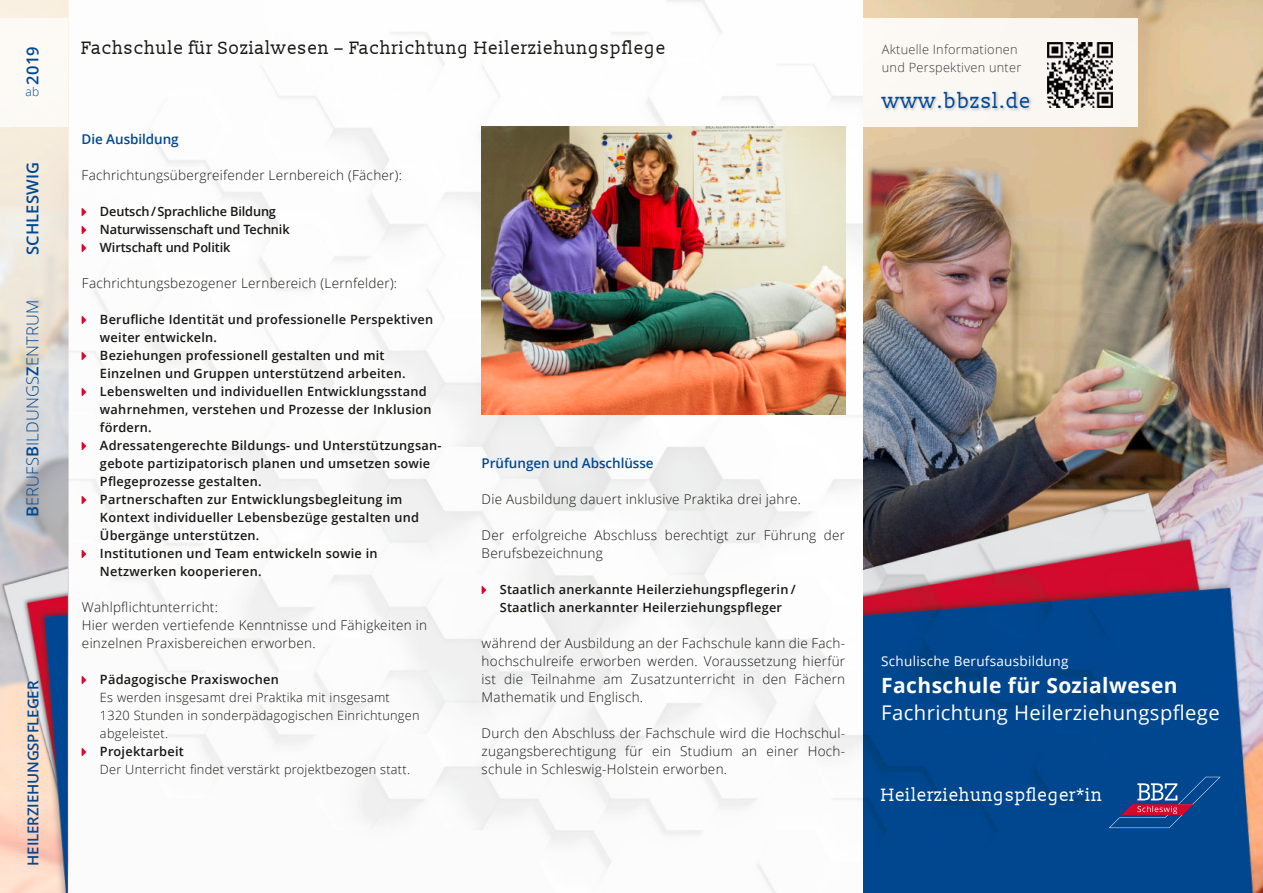
<style>
.page{position:relative;width:1263px;height:893px;background:#fff}
.page>*{position:absolute;margin:0;border:0;box-sizing:border-box;transform-origin:0 0}
.t1{font:700 21px "Open Sans";letter-spacing:.02em;color:#fff}
.t2{font:21px "Slabo 13 px";letter-spacing:.02em;color:#004893}
.t3{font:20.25px "Open Sans";letter-spacing:.02em;color:#fff}
.t4{font:18px "Slabo 13 px";letter-spacing:.03em;color:#181715}
.t5{font:18px "Slabo 13 px";letter-spacing:.02em;color:#fff}
.t6{font:300 16.5px "Open Sans";letter-spacing:.01em;color:#004893}
.t7{font:600 16.5px "Open Sans";letter-spacing:.01em;color:#004893}
.t8{font:600 15px "Open Sans";letter-spacing:-.01em;color:#004893}
.t9{font:300 13.5px/18px "Open Sans";letter-spacing:.02em;color:#181715}
.t10{font:600 13.5px "Open Sans";letter-spacing:-.005em;color:#004893}
.t11{font:13.5px "Open Sans";letter-spacing:.02em;color:#fff}
.t12{font:600 12.75px/18px "Open Sans";letter-spacing:.02em;color:#181715}
.t13{font:300 12.75px/18px "Open Sans";letter-spacing:.02em;color:#181715}
.t14{font:600 12.75px/18px "Open Sans";letter-spacing:-.01em;color:#181715}
.t15{font:300 12.75px/18px "Open Sans";letter-spacing:.02em;color:#37393b}
.t16{font:300 12px "Open Sans";color:#004893}
.s1{font-weight:600}
</style>
<div class="page">
<img style="left:69px;top:0;width:794px;height:893px">
<div style="left:863px;top:0;width:400px;height:893px;background:#d60000;opacity:.49"></div>
<img style="left:863px;top:479px;width:400px;height:414px">
<img style="left:0;top:0;width:69px;height:893px">
<img style="left:0;top:560px;width:68px;height:333px">
<div style="left:0;top:18px;width:68px;height:108px;background:#fcfaf5"></div>
<div style="left:863px;top:18px;width:274px;height:108px;background:#fbf8f4"></div>
<img style="left:882px;top:91px;width:150px;height:20px">
<img style="left:1047px;top:42px;width:66px;height:66px">
<svg style="left:1109px;top:777px;width:111px;height:51px;background:#2b4f8d"></svg>
<img style="left:482px;top:126px;width:363px;height:288px">
<svg style="left:82px;top:208px;width:5px;height:8px"></svg>
<svg style="left:82px;top:226px;width:5px;height:8px"></svg>
<svg style="left:82px;top:244px;width:5px;height:8px"></svg>
<svg style="left:82px;top:316px;width:5px;height:8px"></svg>
<svg style="left:82px;top:352px;width:5px;height:8px"></svg>
<svg style="left:82px;top:388px;width:5px;height:8px"></svg>
<svg style="left:82px;top:442px;width:5px;height:8px"></svg>
<svg style="left:82px;top:496px;width:5px;height:8px"></svg>
<svg style="left:82px;top:550px;width:5px;height:8px"></svg>
<svg style="left:82px;top:676px;width:5px;height:8px"></svg>
<svg style="left:82px;top:748px;width:5px;height:8px"></svg>
<svg style="left:482px;top:586px;width:4px;height:8px"></svg>
<p class="t7" style="left:26px;top:85px;width:40px;rotate:-90deg">2019</p>
<p class="t16" style="left:26px;top:87px;width:15px">ab</p>
<p class="t7" style="left:26px;top:255px;width:95px;rotate:-90deg">SCHLESWIG</p>
<p class="t6" style="left:26px;top:517px;width:219px;rotate:-90deg"><span class="s1">B</span>ERUFS<span class="s1">B</span>ILDUNGS<span class="s1">Z</span>ENTRUM</p>
<p class="t8" style="left:27px;top:866px;width:186px;rotate:-90deg">HEILERZIEHUNGSPFLEGER</p>
<h3 class="t4" style="left:82px;top:37px;width:586px">Fachschule für Sozialwesen – Fachrichtung Heilerziehungspflege</h3>
<p class="t10" style="left:82px;top:134px;width:99px">Die Ausbildung</p>
<p class="t9" style="left:82px;top:167px;width:322px">Fachrichtungsübergreifender Lernbereich (Fächer):</p>
<p class="t14" style="left:100px;top:204px;width:191px">Deutsch / Sprachliche Bildung<br>Naturwissenschaft und Technik<br>Wirtschaft und Politik</p>
<p class="t9" style="left:82px;top:275px;width:317px">Fachrichtungsbezogener Lernbereich (Lernfelder):</p>
<p class="t12" style="left:100px;top:312px;width:343px">Berufliche Identität und professionelle Perspektiven weiter entwickeln.<br>Beziehungen professionell gestalten und mit Einzelnen und Gruppen unterstützend arbeiten.<br>Lebenswelten und individuellen Entwicklungsstand wahrnehmen, verstehen und Prozesse der Inklusion fördern.<br>Adressatengerechte Bildungs- und Unterstützungsan&shy;gebote partizipatorisch planen und umsetzen sowie Pflegeprozesse gestalten.<br>Partnerschaften zur Entwicklungsbegleitung im Kontext individueller Lebensbezüge gestalten und Übergänge unterstützen.<br>Institutionen und Team entwickeln sowie in Netzwerken kooperieren.</p>
<p class="t9" style="left:82px;top:599px;width:347px">Wahlpflichtunterricht:<br>Hier werden vertiefende Kenntnisse und Fähigkeiten in einzelnen Praxisbereichen erworben.</p>
<p class="t12" style="left:100px;top:672px;width:180px">Pädagogische Praxiswochen</p>
<p class="t13" style="left:100px;top:690px;width:321px">Es werden insgesamt drei Praktika mit insgesamt<br>1320 Stunden in sonderpädagogischen Einrichtungen abgeleistet.</p>
<p class="t12" style="left:100px;top:744px;width:85px">Projektarbeit</p>
<p class="t13" style="left:100px;top:762px;width:312px">Der Unterricht findet verstärkt projektbezogen statt.</p>
<p class="t10" style="left:482px;top:458px;width:174px">Prüfungen und Abschlüsse</p>
<p class="t9" style="left:482px;top:491px;width:321px">Die Ausbildung dauert inklusive Praktika drei jahre.</p>
<p class="t9" style="left:482px;top:527px;width:365px">Der erfolgreiche Abschluss berechtigt zur Führung der<br>Berufsbezeichnung</p>
<p class="t12" style="left:500px;top:582px;width:297px">Staatlich anerkannte Heilerziehungspflegerin /<br>Staatlich anerkannter Heilerziehungspfleger</p>
<p class="t9" style="left:482px;top:635px;width:365px;text-align:justify">während der Ausbildung an der Fachschule kann die Fach&shy;hochschulreife erworben werden. Voraussetzung hierfür ist die Teilnahme am Zusatzunterricht in den Fächern Mathematik und Englisch.</p>
<p class="t9" style="left:482px;top:725px;width:365px;text-align:justify">Durch den Abschluss der Fachschule wird die Hochschul&shy;zugangsberechtigung für ein Studium an einer Hoch&shy;schule in Schleswig-Holstein erworben.</p>
<p class="t15" style="left:882px;top:42px;width:141px">Aktuelle Informationen und Perspektiven unter</p>
<h1 class="t2" style="left:882px;top:89px;width:150px">www.bbzsl.de</h1>
<p class="t11" style="left:881px;top:656px;width:189px">Schulische Berufsausbildung</p>
<h1 class="t1" style="left:881px;top:677px;width:298px">Fachschule für Sozialwesen</h1>
<h2 class="t3" style="left:881px;top:704px;width:340px">Fachrichtung Heilerziehungspflege</h2>
<h3 class="t5" style="left:881px;top:784px;width:223px">Heilerziehungspfleger*in</h3>
</div>
